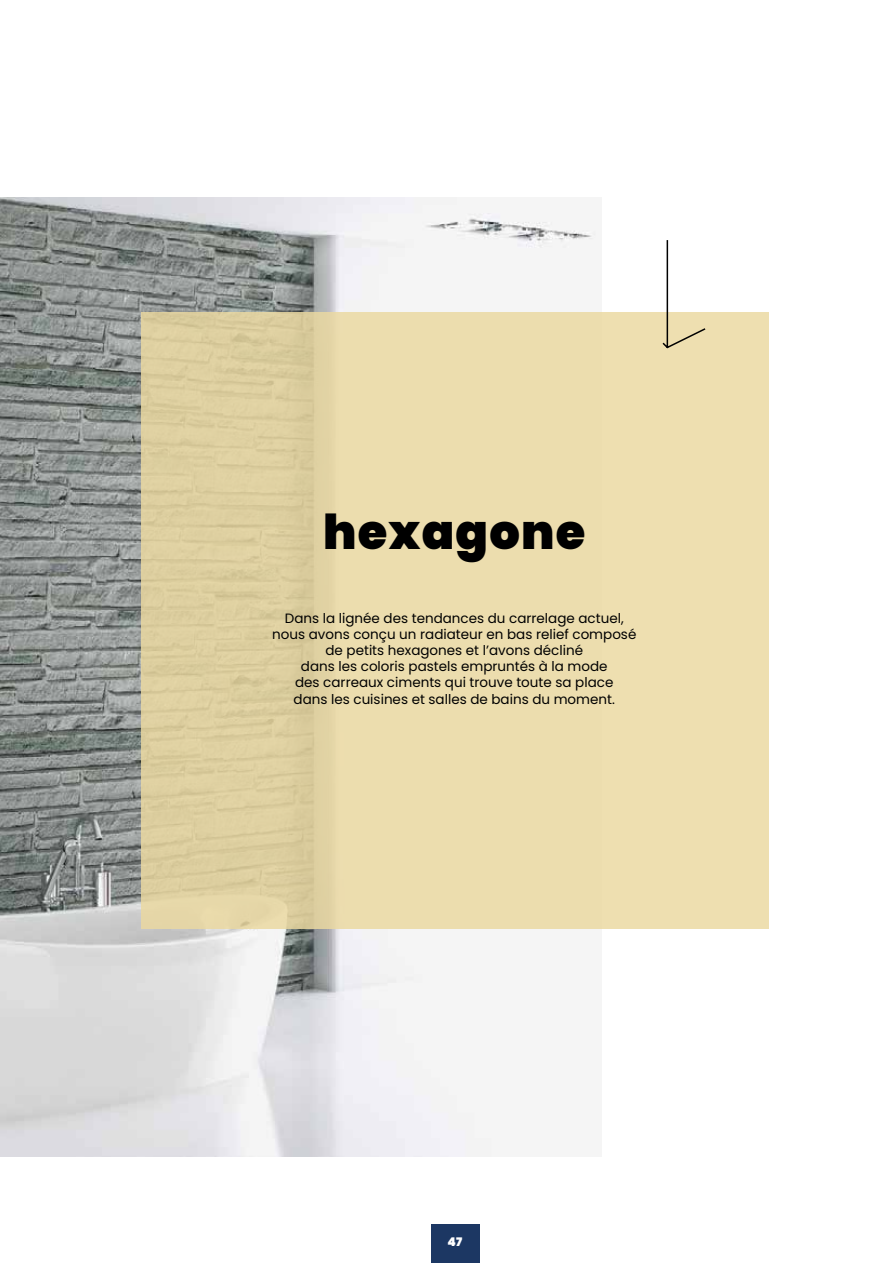
<style>
.page{position:relative;width:893px;height:1263px;background:#fff}
.page>*{position:absolute;margin:0;border:0;box-sizing:border-box;transform-origin:0 0}
.t1{font:900 48px "Poppins";letter-spacing:.025em;color:#000}
.t2{font:13.5px/16.2px "Poppins";color:#000;text-align:center}
.t3{font:900 12px "Poppins";color:#fff}
</style>
<div class="page">
<div style="left:431px;top:1225px;width:48px;height:38px;background:#1c3763"></div>
<img style="left:0;top:198px;width:602px;height:959px">
<div style="left:141px;top:313px;width:628px;height:616px;background:linear-gradient(to right,#ddce9f,#f3e4b5)"></div>
<svg style="left:661px;top:240px;width:46px;height:109px"></svg>
<h1 class="t1" style="left:323px;top:504px;width:264px">hexagone</h1>
<p class="t2" style="left:272px;top:610px;width:366px">Dans la lignée des tendances du carrelage actuel, nous avons conçu un radiateur en bas relief composé de petits hexagones et l’avons décliné<br>dans les coloris pastels empruntés à la mode<br>des carreaux ciments qui trouve toute sa place<br>dans les cuisines et salles de bains du moment.</p>
<p class="t3" style="left:448px;top:1234px;width:16px">47</p>
</div>
